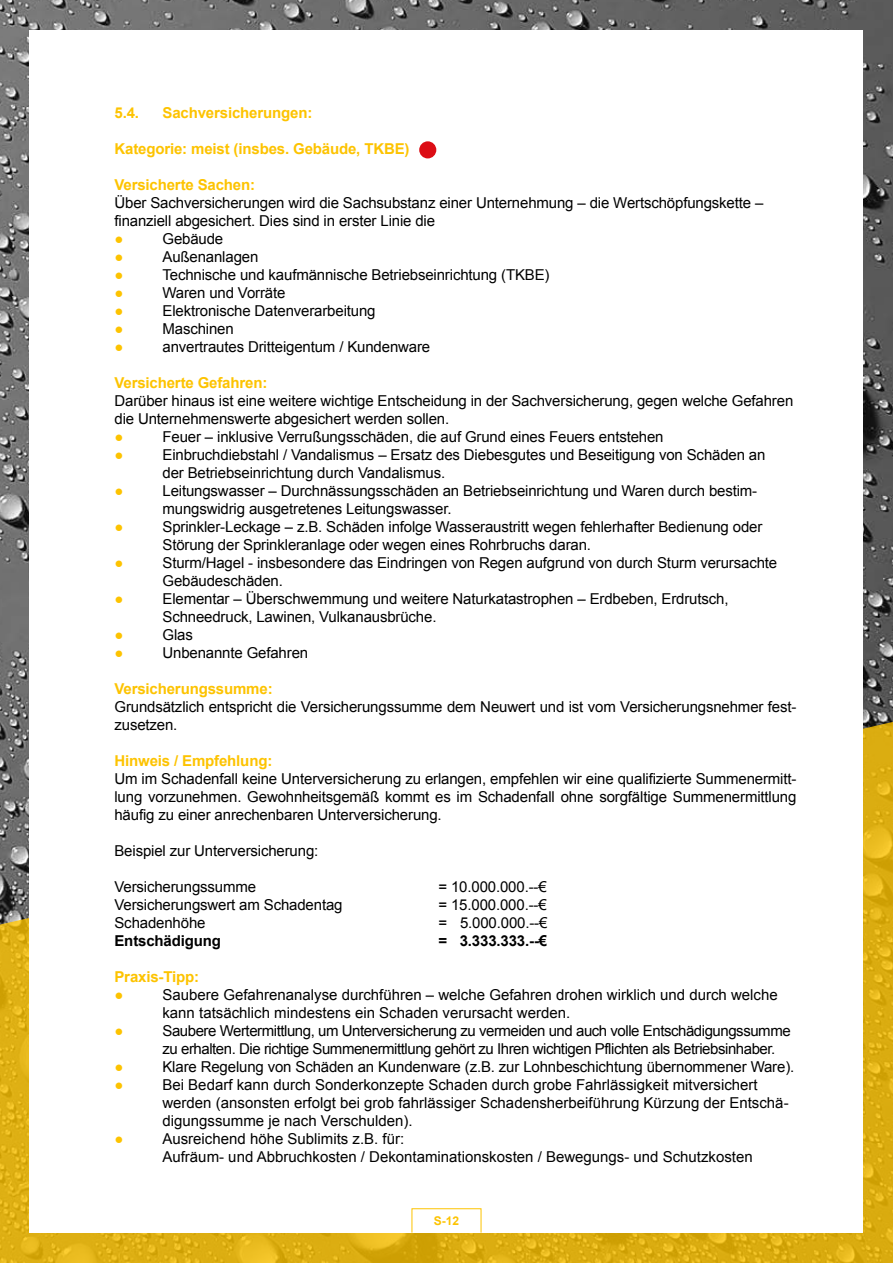
<style>
.page{position:relative;width:893px;height:1263px;background:#fff}
.page>*{position:absolute;margin:0;border:0;box-sizing:border-box;transform-origin:0 0}
.t1{font:15px/18px "Arial";letter-spacing:-.01em;color:#000}
.t2{font:15px/18px "Arial";letter-spacing:-.03em;color:#000}
.t3{font:700 15px "Arial";letter-spacing:-.01em;color:#fdc300}
.t4{font:700 15px "Arial";letter-spacing:-.01em;color:#000}
.t5{font:15px "Arial";color:#fdc300}
.t6{font:700 12px "Arial";color:#fdc300}
</style>
<div class="page">
<img style="left:0;top:0;width:893px;height:721px">
<svg style="left:0;top:721px;width:893px;height:542px;background:#d2a920"></svg>
<div style="left:30px;top:30px;width:833px;height:1202px;background:#fff"></div>
<div style="left:419px;top:141px;width:17px;height:17px;background:#dc0d15;border-radius:50%"></div>
<p class="t3" style="left:114px;top:103px;width:26px">5.4.</p>
<p class="t3" style="left:162px;top:103px;width:151px">Sachversicherungen:</p>
<p class="t3" style="left:114px;top:139px;width:297px">Kategorie: meist (insbes. Gebäude, TKBE)</p>
<p class="t3" style="left:114px;top:175px;width:142px">Versicherte Sachen:</p>
<p class="t1" style="left:114px;top:194px;width:650px">Über Sachversicherungen wird die Sachsubstanz einer Unternehmung – die Wertschöpfungskette – finanziell abgesichert. Dies sind in erster Linie die</p>
<p class="t5" style="left:114px;top:229px;width:11px">●</p>
<p class="t1" style="left:162px;top:230px;width:62px">Gebäude</p>
<p class="t5" style="left:114px;top:247px;width:11px">●</p>
<p class="t1" style="left:162px;top:248px;width:97px">Außenanlagen</p>
<p class="t5" style="left:114px;top:265px;width:11px">●</p>
<p class="t1" style="left:162px;top:266px;width:389px">Technische und kaufmännische Betriebseinrichtung (TKBE)</p>
<p class="t5" style="left:114px;top:283px;width:11px">●</p>
<p class="t1" style="left:162px;top:284px;width:124px">Waren und Vorräte</p>
<p class="t5" style="left:114px;top:301px;width:11px">●</p>
<p class="t1" style="left:162px;top:302px;width:215px">Elektronische Datenverarbeitung</p>
<p class="t5" style="left:114px;top:319px;width:11px">●</p>
<p class="t1" style="left:162px;top:320px;width:73px">Maschinen</p>
<p class="t5" style="left:114px;top:337px;width:11px">●</p>
<p class="t1" style="left:162px;top:338px;width:269px">anvertrautes Dritteigentum / Kundenware</p>
<p class="t3" style="left:114px;top:373px;width:154px">Versicherte Gefahren:</p>
<p class="t1" style="left:114px;top:392px;width:680px">Darüber hinaus ist eine weitere wichtige Entscheidung in der Sachversicherung, gegen welche Gefahren die Unternehmenswerte abgesichert werden sollen.</p>
<p class="t5" style="left:114px;top:427px;width:11px">●</p>
<p class="t1" style="left:162px;top:428px;width:503px">Feuer – inklusive Verrußungsschäden, die auf Grund eines Feuers entstehen</p>
<p class="t5" style="left:114px;top:445px;width:11px">●</p>
<p class="t1" style="left:162px;top:446px;width:604px">Einbruchdiebstahl / Vandalismus – Ersatz des Diebesgutes und Beseitigung von Schäden an der Betriebseinrichtung durch Vandalismus.</p>
<p class="t5" style="left:114px;top:481px;width:11px">●</p>
<p class="t1" style="left:162px;top:482px;width:596px">Leitungswasser – Durchnässungsschäden an Betriebseinrichtung und Waren durch bestim&shy;mungswidrig ausgetretenes Leitungswasser.</p>
<p class="t5" style="left:114px;top:517px;width:11px">●</p>
<p class="t1" style="left:162px;top:518px;width:601px">Sprinkler-Leckage – z.B. Schäden infolge Wasseraustritt wegen fehlerhafter Bedienung oder<br>Störung der Sprinkleranlage oder wegen eines Rohrbruchs daran.</p>
<p class="t5" style="left:114px;top:553px;width:11px">●</p>
<p class="t1" style="left:162px;top:554px;width:616px">Sturm/Hagel - insbesondere das Eindringen von Regen aufgrund von durch Sturm verursachte<br>Gebäudeschäden.</p>
<p class="t5" style="left:114px;top:589px;width:11px">●</p>
<p class="t1" style="left:162px;top:590px;width:568px">Elementar – Überschwemmung und weitere Naturkatastrophen – Erdbeben, Erdrutsch,<br>Schneedruck, Lawinen, Vulkanausbrüche.</p>
<p class="t5" style="left:114px;top:625px;width:11px">●</p>
<p class="t1" style="left:162px;top:626px;width:32px">Glas</p>
<p class="t5" style="left:114px;top:643px;width:11px">●</p>
<p class="t1" style="left:162px;top:644px;width:147px">Unbenannte Gefahren</p>
<p class="t3" style="left:114px;top:679px;width:160px">Versicherungssumme:</p>
<p class="t1" style="left:114px;top:698px;width:683px">Grundsätzlich entspricht die Versicherungssumme dem Neuwert und ist vom Versicherungsnehmer fest&shy;zusetzen.</p>
<p class="t3" style="left:114px;top:751px;width:159px">Hinweis / Empfehlung:</p>
<p class="t1" style="left:114px;top:770px;width:683px;text-align:justify">Um im Schadenfall keine Unterversicherung zu erlangen, empfehlen wir eine qualifizierte Summenermitt&shy;lung vorzunehmen. Gewohnheitsgemäß kommt es im Schadenfall ohne sorgfältige Summenermittlung häufig zu einer anrechenbaren Unterversicherung.</p>
<p class="t1" style="left:114px;top:842px;width:205px">Beispiel zur Unterversicherung:</p>
<p class="t1" style="left:114px;top:878px;width:143px">Versicherungssumme</p>
<p class="t1" style="left:438px;top:878px;width:110px">= 10.000.000.--€</p>
<p class="t1" style="left:114px;top:896px;width:230px">Versicherungswert am Schadentag</p>
<p class="t1" style="left:438px;top:896px;width:110px">= 15.000.000.--€</p>
<p class="t1" style="left:114px;top:914px;width:93px">Schadenhöhe</p>
<p class="t1" style="left:438px;top:914px;width:110px">= 5.000.000.--€</p>
<p class="t4" style="left:114px;top:931px;width:108px">Entschädigung</p>
<p class="t4" style="left:438px;top:931px;width:110px">= 3.333.333.--€</p>
<p class="t3" style="left:114px;top:967px;width:86px">Praxis-Tipp:</p>
<p class="t5" style="left:114px;top:985px;width:11px">●</p>
<p class="t1" style="left:162px;top:986px;width:617px">Saubere Gefahrenanalyse durchführen – welche Gefahren drohen wirklich und durch welche kann tatsächlich mindestens ein Schaden verursacht werden.</p>
<p class="t5" style="left:114px;top:1021px;width:11px">●</p>
<p class="t2" style="left:162px;top:1022px;width:630px">Saubere Wertermittlung, um Unterversicherung zu vermeiden und auch volle Entschädigungssumme zu erhalten. Die richtige Summenermittlung gehört zu Ihren wichtigen Pflichten als Betriebsinhaber.</p>
<p class="t5" style="left:114px;top:1057px;width:11px">●</p>
<p class="t1" style="left:162px;top:1058px;width:633px">Klare Regelung von Schäden an Kundenware (z.B. zur Lohnbeschichtung übernommener Ware).</p>
<p class="t5" style="left:114px;top:1075px;width:11px">●</p>
<p class="t1" style="left:162px;top:1076px;width:628px">Bei Bedarf kann durch Sonderkonzepte Schaden durch grobe Fahrlässigkeit mitversichert werden (ansonsten erfolgt bei grob fahrlässiger Schadensherbeiführung Kürzung der Entschä&shy;digungssumme je nach Verschulden).</p>
<p class="t5" style="left:114px;top:1129px;width:11px">●</p>
<p class="t1" style="left:162px;top:1130px;width:592px">Ausreichend höhe Sublimits z.B. für:<br>Aufräum- und Abbruchkosten / Dekontaminationskosten / Bewegungs- und Schutzkosten</p>
<p class="t6" style="left:434px;top:1213px;width:27px">S-12</p>
</div>
